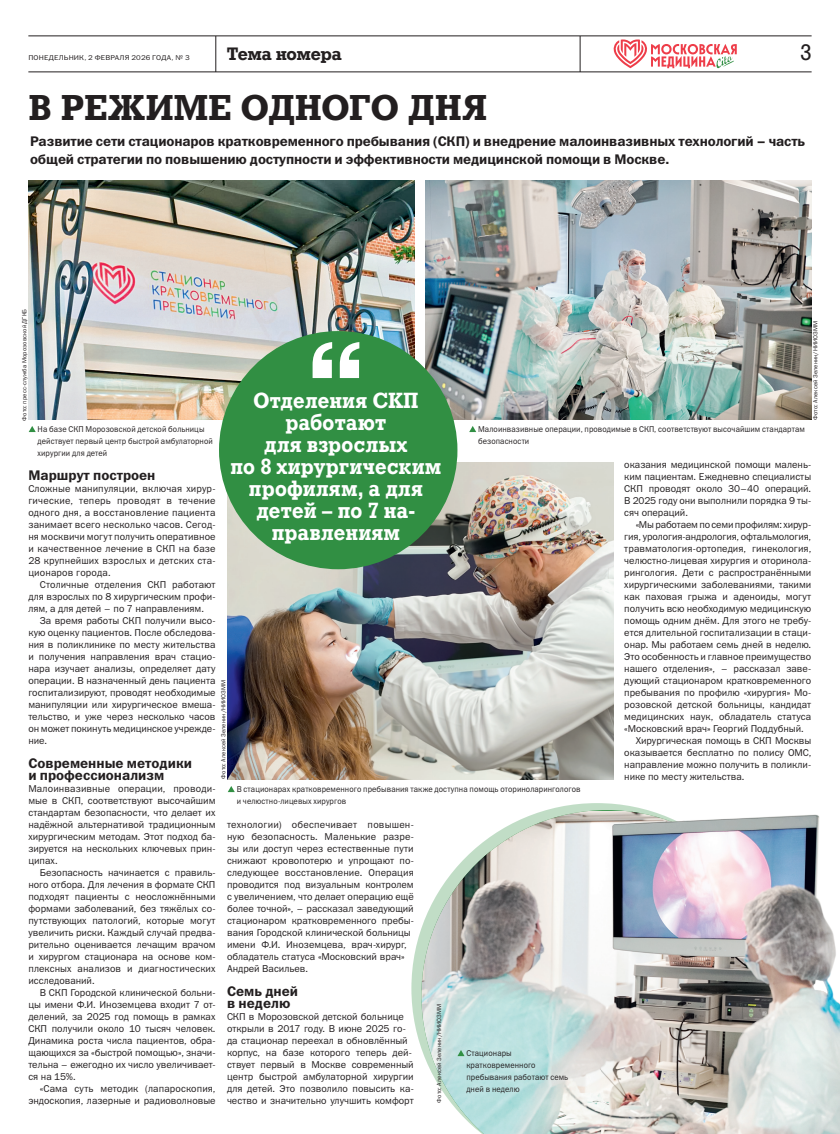
<style>
.page{position:relative;width:840px;height:1134px;background:#fff}
.page>*{position:absolute;margin:0;border:0;box-sizing:border-box;transform-origin:0 0}
._01_ZAG_BIG{font:700 36px "Geo Slb 712 Md BT";letter-spacing:.025em;color:#231f20}
.t1{font:22.5px "Geo Slb 712 Md BT";color:#231f20}
.VINOS{font:700 22px/22px "Geo Slb 712 Md BT";letter-spacing:.025em;color:#fff;text-align:center;scale:.93 1}
._03_ТХТ{font:700 18px "Geo Slb 712 Md BT";letter-spacing:-.01em;color:#231f20}
._02_LID_BIG{font:14px/18px "Franklin Gothic Demi ITC";letter-spacing:-.01em;color:#231f20}
._05_PODZAG{font:14px/12px "Franklin Gothic Demi ITC";color:#231f20}
._03_TEXT2{font:10px/12px "Franklin Gothic Book ITC";color:#231f20;text-align:justify}
._03_ТХТ-2{font:10px/12px "Franklin Gothic Book ITC";color:#231f20;text-align:justify}
._04_PODPIS_FOTO{font:8.5px/12px "Franklin Gothic Book ITC";letter-spacing:.01em;color:#231f20;scale:.94 1}
.t2{font:7px "Franklin Gothic Book ITC";letter-spacing:.015em;color:#231f20;scale:1.1 1}
.FOTO{font:6px "Franklin Gothic Book ITC";letter-spacing:.02em;color:#231f20}
</style>
<div class="page">
<hr style="left:28px;top:36px;width:783px;height:1px;background:#231f20">
<hr style="left:28px;top:72px;width:783px;height:1px;background:#231f20">
<hr style="left:215px;top:36px;width:1px;height:36px;background:#231f20">
<hr style="left:579px;top:36px;width:1px;height:36px;background:#231f20">
<svg style="left:613px;top:39px;width:123px;height:30px"></svg>
<svg style="left:411px;top:803px;width:236px;height:244px"></svg>
<img style="left:227px;top:462px;width:386px;height:318px">
<svg style="left:228px;top:786px;width:7px;height:6px"></svg>
<svg style="left:469px;top:426px;width:7px;height:6px"></svg>
<svg style="left:29px;top:426px;width:7px;height:6px"></svg>
<img style="left:425px;top:180px;width:386px;height:240px">
<img style="left:28px;top:180px;width:386px;height:240px">
<img style="left:421px;top:811px;width:180px;height:323px">
<svg style="left:457px;top:1050px;width:7px;height:6px"></svg>
<div style="left:219px;top:331px;width:238px;height:238px;background:#318f43;border-radius:50%"></div>
<svg style="left:312px;top:342px;width:47px;height:36px"></svg>
<img style="left:601px;top:811px;width:238px;height:323px">
<p class="t2" style="left:28px;top:53px;width:148px">ПОНЕДЕЛЬНИК, 2 ФЕВРАЛЯ 2026 ГОДА, № 3</p>
<p class="_03_ТХТ" style="left:227px;top:42px;width:116px">Тема номера</p>
<h2 class="t1" style="left:800px;top:38px;width:13px">3</h2>
<p class="_01_ZAG_BIG" style="left:29px;top:84px;width:459px">В РЕЖИМЕ ОДНОГО ДНЯ</p>
<p class="_02_LID_BIG" style="left:30px;top:132px;width:776px">Развитие сети стационаров кратковременного пребывания (СКП) и внедрение малоинвазивных технологий – часть общей стратегии по повышению доступности и эффективности медицинской помощи в Москве.</p>
<p class="FOTO" style="left:21px;top:421px;width:113px;rotate:-90deg">Фото: пресс-служба Морозовской ДГКБ</p>
<p class="FOTO" style="left:811px;top:420px;width:100px;rotate:-90deg">Фото: Алексей Зеленин/НИИОЗММ</p>
<p class="VINOS" style="left:231px;top:391px;width:227px">Отделения СКП работают<br>для взрослых<br>по 8 хирургическим профилям, а для детей – по 7 на&shy;правлениям</p>
<p class="_04_PODPIS_FOTO" style="left:38px;top:423px;width:188px">На базе СКП Морозовской детской больницы действует первый центр быстрой амбулаторной хирургии для детей</p>
<p class="_04_PODPIS_FOTO" style="left:478px;top:423px;width:349px">Малоинвазивные операции, проводимые в СКП, соответствуют высочайшим стандартам безопасности</p>
<p class="_03_ТХТ-2" style="left:624px;top:458px;width:188px">оказания медицинской помощи малень‑ ким пациентам. Ежедневно специалисты СКП проводят около 30–40 операций.<br>В 2025 году они выполнили порядка 9 ты‑ сяч операций.</p>
<p class="_03_TEXT2" style="left:624px;top:518px;width:188px;text-indent:11px">«Мы работаем по семи профилям: хирур‑ гия, урология-андрология, офтальмология, травматология-ортопедия, гинекология, челюстно-лицевая хирургия и оторинола‑ рингология. Дети с распространёнными хирургическими заболеваниями, такими как паховая грыжа и аденоиды, могут получить всю необходимую медицинскую помощь одним днём. Для этого не требу‑ ется длительной госпитализации в стаци‑ онар. Мы работаем семь дней в неделю.<br>Это особенность и главное преимущество нашего отделения», – рассказал заве‑ дующий стационаром кратковременного пребывания по профилю «хирургия» Мо‑ розовской детской больницы, кандидат медицинских наук, обладатель статуса «Московский врач» Георгий Поддубный.</p>
<p class="_03_TEXT2" style="left:624px;top:734px;width:188px;text-indent:11px">Хирургическая помощь в СКП Москвы оказывается бесплатно по полису ОМС, направление можно получить в поликли‑ нике по месту жительства.</p>
<p class="_05_PODZAG" style="left:28px;top:470px;width:128px">Маршрут построен</p>
<p class="_03_ТХТ-2" style="left:28px;top:482px;width:189px">Сложные манипуляции, включая хирур‑ гические, теперь проводят в течение одного дня, а восстановление пациента занимает всего несколько часов. Сегод‑ ня москвичи могут получить оперативное и качественное лечение в СКП на базе 28 крупнейших взрослых и детских ста‑ ционаров города.</p>
<p class="_03_TEXT2" style="left:28px;top:578px;width:189px;text-indent:11px">Столичные отделения СКП работают для взрослых по 8 хирургическим профи‑ лям, а для детей – по 7 направлениям.</p>
<p class="_03_TEXT2" style="left:28px;top:614px;width:189px;text-indent:11px">За время работы СКП получили высо‑ кую оценку пациентов. После обследова‑ ния в поликлинике по месту жительства и получения направления врач стацио‑ нара изучает анализы, определяет дату операции. В назначенный день пациента госпитализируют, проводят необходимые манипуляции или хирургическое вмеша‑ тельство, и уже через несколько часов он может покинуть медицинское учрежде‑ ние.</p>
<p class="_05_PODZAG" style="left:28px;top:758px;width:165px">Современные методики и профессионализм</p>
<p class="_03_ТХТ-2" style="left:28px;top:782px;width:189px">Малоинвазивные операции, проводи‑ мые в СКП, соответствуют высочайшим стандартам безопасности, что делает их надёжной альтернативой традиционным хирургическим методам. Этот подход ба‑ зируется на нескольких ключевых прин‑ ципах.</p>
<p class="_03_TEXT2" style="left:28px;top:866px;width:189px;text-indent:11px">Безопасность начинается с правиль‑ ного отбора. Для лечения в формате СКП подходят пациенты с неосложнёнными формами заболеваний, без тяжёлых со‑ путствующих патологий, которые могут увеличить риски. Каждый случай предва‑ рительно оценивается лечащим врачом и хирургом стационара на основе ком‑ плексных анализов и диагностических исследований.</p>
<p class="_03_TEXT2" style="left:28px;top:986px;width:189px;text-indent:11px">В СКП Городской клинической больни‑ цы имени Ф.И. Иноземцева входит 7 от‑ делений, за 2025 год помощь в рамках СКП получили около 10 тысяч человек.<br>Динамика роста числа пациентов, обра‑ щающихся за «быстрой помощью», значи‑ тельна – ежегодно их число увеличивает‑ ся на 15%.</p>
<p class="_03_TEXT2" style="left:28px;top:1082px;width:189px;text-align:right">«Сама суть методик (лапароскопия, эндоскопия, лазерные и радиоволновые</p>
<p class="FOTO" style="left:219px;top:779px;width:100px;rotate:-90deg">Фото: Алексей Зеленин/НИИОЗММ</p>
<p class="_04_PODPIS_FOTO" style="left:236px;top:783px;width:367px">В стационарах кратковременного пребывания также доступна помощь оториноларингологов и челюстно-лицевых хирургов</p>
<p class="_03_TEXT2" style="left:227px;top:818px;width:188px;text-align:left">технологии) обеспечивает повышен‑ ную безопасность. Маленькие разре‑ зы или доступ через естественные пути снижают кровопотерю и упрощают по‑ следующее восстановление. Операция проводится под визуальным контролем с увеличением, что делает операцию ещё более точной», – рассказал заведующий стационаром кратковременного пребы‑ вания Городской клинической больницы имени Ф.И. Иноземцева, врач-хирург, обладатель статуса «Московский врач» Андрей Васильев.</p>
<p class="_05_PODZAG" style="left:227px;top:986px;width:72px">Семь дней в неделю</p>
<p class="_03_ТХТ-2" style="left:227px;top:1010px;width:188px;text-align:left">СКП в Морозовской детской больнице открыли в 2017 году. В июне 2025 го‑ да стационар переехал в обновлённый корпус, на базе которого теперь дей‑ ствует первый в Москве современный центр быстрой амбулаторной хирургии для детей. Это позволило повысить ка‑ чество и значительно улучшить комфорт</p>
<p class="FOTO" style="left:435px;top:1103px;width:100px;rotate:-90deg">Фото: Алексей Зеленин/НИИОЗММ</p>
<p class="_04_PODPIS_FOTO" style="left:466px;top:1047px;width:110px">Стационары кратковременного пребывания работают семь дней в неделю</p>
</div>
